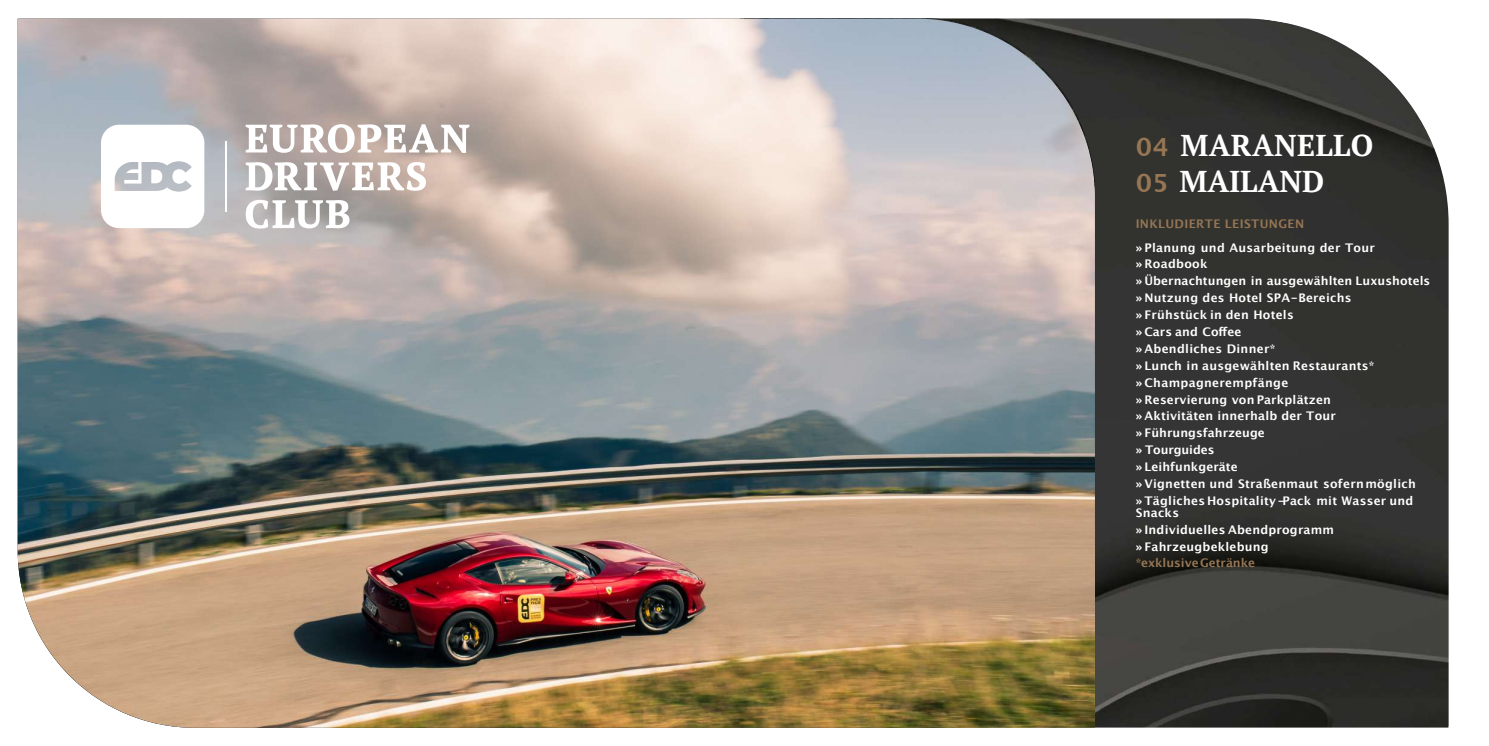
<style>
.page{position:relative;width:1489px;height:746px;background:#fff}
.page>*{position:absolute;margin:0;border:0;box-sizing:border-box;transform-origin:0 0}
.t1{font:700 30px/36px "PT Serif";letter-spacing:.01em;color:#fff}
.t2{font:700 11.88px/16.9px "Lucida Grande";letter-spacing:.02em;color:#fff}
.t3{font:700 11.88px "Lucida Grande";letter-spacing:.03em;color:#977655}
.t4{font:700 11.88px "Lucida Grande";color:#977655}
.s1{font-family:"Lucida Grande";font-size:25px;color:#977655}
</style>
<div class="page">
<img style="left:740px;top:18px;width:709px;height:709px">
<img style="left:18px;top:19px;width:1077px;height:708px">
<svg style="left:246px;top:124px;width:223px;height:29px"></svg>
<svg style="left:246px;top:162px;width:180px;height:29px"></svg>
<svg style="left:246px;top:200px;width:104px;height:28px"></svg>
<hr style="left:225px;top:141px;width:2px;height:70px;background:#fff">
<svg style="left:101px;top:125px;width:103px;height:103px"></svg>
<h1 class="t1" style="left:1136px;top:129px;width:239px"><span class="s1">04</span> MARANELLO<br><span class="s1">05</span> MAILAND</h1>
<p class="t3" style="left:1136px;top:218px;width:170px">INKLUDIERTE LEISTUNGEN</p>
<p class="t2" style="left:1136px;top:240px;width:296px">» Planung und Ausarbeitung der Tour<br>» Roadbook<br>» Übernachtungen in ausgewählten Luxushotels » Nutzung des Hotel SPA-Bereichs<br>» Frühstück in den Hotels<br>» Cars and Coffee<br>» Abendliches Dinner*<br>» Lunch in ausgewählten Restaurants*<br>» Champagnerempfänge<br>» Reservierung von Parkplätzen<br>» Aktivitäten innerhalb der Tour<br>» Führungsfahrzeuge<br>» Tourguides<br>» Leihfunkgeräte<br>»Vignetten und Straßenmaut sofernmöglich<br>» Tägliches Hospitality-Pack mit Wasser und</p>
<p class="t2" style="left:1136px;top:505px;width:200px">Snacks<br>» Individuelles Abendprogramm » Fahrzeugbeklebung</p>
<p class="t4" style="left:1136px;top:558px;width:121px">*exklusiveGetränke</p>
</div>
